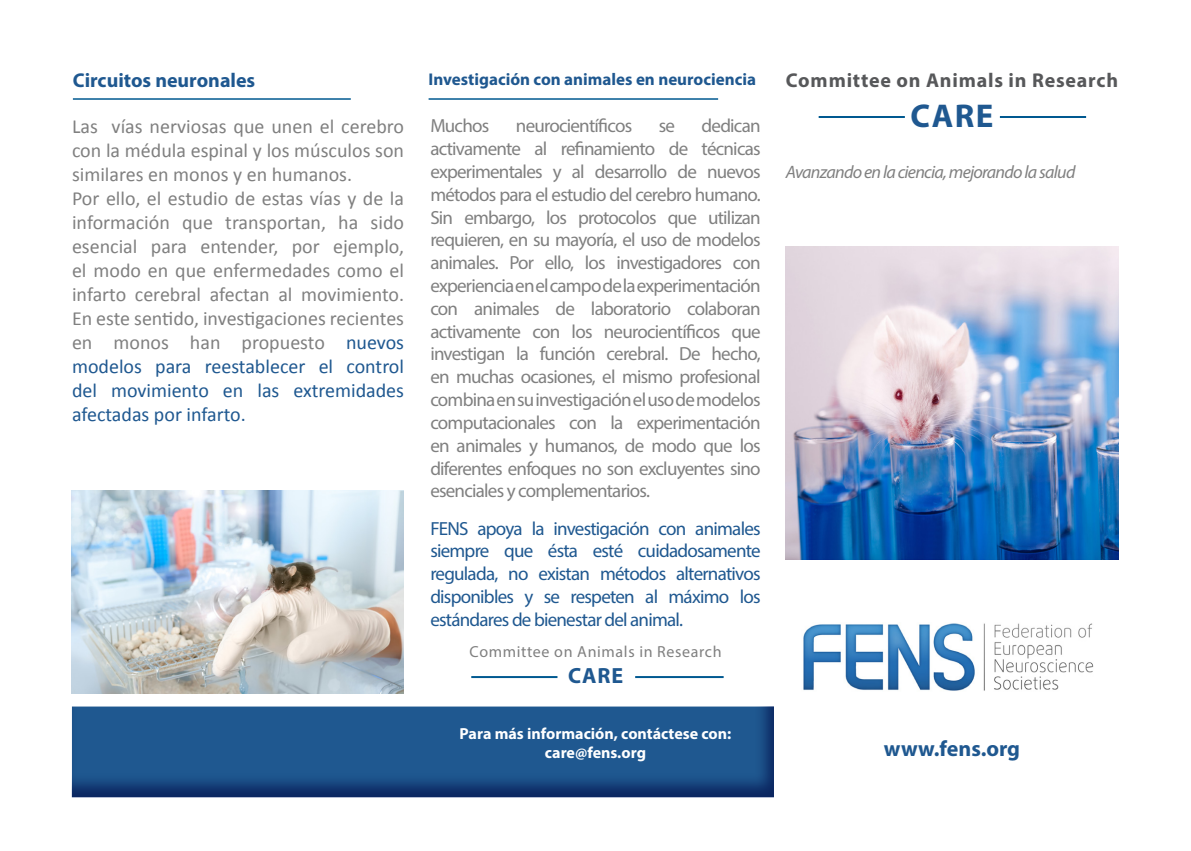
<style>
.page{position:relative;width:1191px;height:851px;background:#fff}
.page>*{position:absolute;margin:0;border:0;box-sizing:border-box;transform-origin:0 0}
.t1{font:700 33px "Myriad Pro";color:#1f5890}
.t2{font:700 22px "Myriad Pro";letter-spacing:.01em;color:#1f5890}
.t3{font:20px/24px "Calibri";color:#808080;text-align:justify}
.t4{font:700 20px "Myriad Pro";letter-spacing:.04em;color:#57585a}
.t5{font:700 20px "Myriad Pro";color:#1f5890}
.t6{font:19px/22.8px "Myriad Pro";letter-spacing:-.04em;color:#808080;text-align:justify}
.t7{font:19px/22.8px "Myriad Pro";letter-spacing:-.04em;color:#1f5890;text-align:justify}
.t8{font:italic 18px "Myriad Pro";letter-spacing:-.04em;color:#808080}
.t9{font:700 17px "Myriad Pro";color:#1f5890}
.t10{font:700 16px "Myriad Pro";color:#fff}
.t11{font:16px "Myriad Pro";letter-spacing:.04em;color:#808080}
.s1{color:#1f5890}
</style>
<div class="page">
<img style="left:803px;top:623px;width:291px;height:68px">
<div style="left:71px;top:704px;width:706px;height:96px;background:#253f8e;opacity:.75"></div>
<hr style="left:73px;top:98px;width:278px;height:2px;background:#005990">
<img style="left:72px;top:490px;width:332px;height:203px">
<hr style="left:428px;top:98px;width:290px;height:2px;background:#005990">
<hr style="left:471px;top:676px;width:86px;height:2px;background:#005990">
<hr style="left:635px;top:676px;width:88px;height:2px;background:#005990">
<hr style="left:818px;top:116px;width:87px;height:2px;background:#005990">
<hr style="left:1000px;top:116px;width:86px;height:2px;background:#005990">
<img style="left:786px;top:246px;width:333px;height:313px">
<p class="t5" style="left:73px;top:67px;width:184px">Circuitos neuronales</p>
<p class="t3" style="left:72px;top:114px;width:333px">Las vías nerviosas que unen el cerebro con la médula espinal y los músculos son similares en monos y en humanos.</p>
<p class="t3" style="left:72px;top:186px;width:333px">Por ello, el estudio de estas vías y de la información que transportan, ha sido esencial para entender, por ejemplo, el modo en que enfermedades como el infarto cerebral afectan al movimiento.<br>En este sentido, investigaciones recientes en monos han propuesto <span class="s1">nuevos modelos para reestablecer el control del movimiento en las extremidades afectadas por infarto.</span></p>
<p class="t9" style="left:428px;top:68px;width:329px">Investigación con animales en neurociencia</p>
<p class="t4" style="left:786px;top:67px;width:333px">Committee on Animals in Research</p>
<p class="t1" style="left:910px;top:94px;width:84px">CARE</p>
<p class="t8" style="left:786px;top:161px;width:291px">Avanzando en la ciencia, mejorando la salud</p>
<p class="t6" style="left:430px;top:114px;width:61px">Muchos</p>
<p class="t6" style="left:516px;top:114px;width:118px">neurocientíficos</p>
<p class="t6" style="left:659px;top:114px;width:18px">se</p>
<p class="t6" style="left:430px;top:114px;width:332px;text-indent:271px">dedican activamente al refinamiento de técnicas experimentales y al desarrollo de nuevos métodos para el estudio del cerebro humano.<br>Sin embargo, los protocolos que utilizan requieren, en su mayoría, el uso de modelos animales. Por ello, los investigadores con experiencia en el campo de la experimentación con animales de laboratorio colaboran activamente con los neurocientíficos que investigan la función cerebral. De hecho, en muchas ocasiones, el mismo profesional combina en su investigación el uso de modelos computacionales con la experimentación en animales y humanos, de modo que los diferentes enfoques no son excluyentes sino esenciales y complementarios.</p>
<p class="t7" style="left:430px;top:516px;width:332px">FENS apoya la investigación con animales siempre que ésta esté cuidadosamente regulada, no existan métodos alternativos disponibles y se respeten al máximo los estándares de bienestar del animal.</p>
<p class="t11" style="left:469px;top:641px;width:253px">Committee on Animals in Research</p>
<p class="t2" style="left:568px;top:661px;width:57px">CARE</p>
<p class="t10" style="left:459px;top:722px;width:273px">Para más información, contáctese con:</p>
<p class="t10" style="left:545px;top:741px;width:103px">care@fens.org</p>
<p class="t2" style="left:884px;top:733px;width:138px">www.fens.org</p>
</div>
